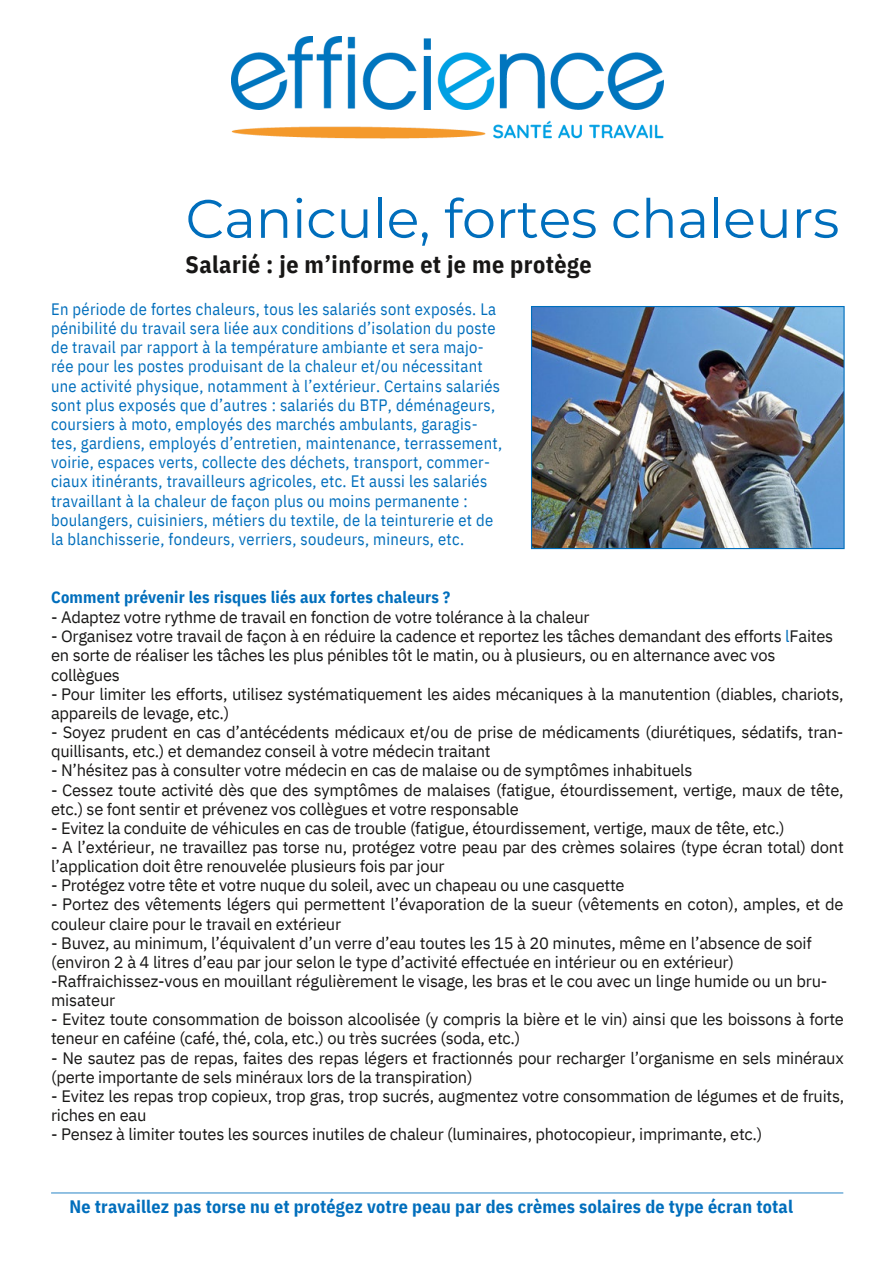
<style>
.page{position:relative;width:894px;height:1264px;background:#fff}
.page>*{position:absolute;margin:0;border:0;box-sizing:border-box;transform-origin:0 0}
.t1{font:54px "Montserrat";letter-spacing:-.005em;color:#006ebc}
.t2{font:700 24px "IBM Plex Sans Cond";letter-spacing:.02em;color:#171615}
.t3{font:700 18px "IBM Plex Sans Cond";letter-spacing:.01em;color:#006ebc}
.t4{font:16.5px/19.2px "IBM Plex Sans";letter-spacing:-.015em;color:#171615}
.t5{font:16.5px/19.2px "IBM Plex Sans Cond";letter-spacing:.02em;color:#006ebc}
.t6{font:700 16.5px "IBM Plex Sans Cond";letter-spacing:.015em;color:#006ebc}
.s1{color:#006ebc}
</style>
<div class="page">
<hr style="left:51px;top:1192px;width:792px;height:1px;background:#006ebc">
<img style="left:533px;top:308px;width:309px;height:239px">
<div style="left:531px;top:306px;width:313px;height:243px;border:1px solid #006ebc"></div>
<img style="left:231px;top:36px;width:432px;height:103px">
<p class="t1" style="left:185px;top:185px;width:655px">Canicule, fortes chaleurs</p>
<p class="t2" style="left:185px;top:248px;width:407px">Salarié : je m’informe et je me protège</p>
<p class="t5" style="left:51px;top:299px;width:452px">En période de fortes chaleurs, tous les salariés sont exposés. La pénibilité du travail sera liée aux conditions d’isolation du poste de travail par rapport à la température ambiante et sera majo&shy;rée pour les postes produisant de la chaleur et/ou nécessitant une activité physique, notamment à l’extérieur. Certains salariés sont plus exposés que d’autres : salariés du BTP, déménageurs, coursiers à moto, employés des marchés ambulants, garagis&shy;tes, gardiens, employés d’entretien, maintenance, terrassement, voirie, espaces verts, collecte des déchets, transport, commer&shy;ciaux itinérants, travailleurs agricoles, etc. Et aussi les salariés travaillant à la chaleur de façon plus ou moins permanente : boulangers, cuisiniers, métiers du textile, de la teinturerie et de la blanchisserie, fondeurs, verriers, soudeurs, mineurs, etc.</p>
<p class="t6" style="left:51px;top:586px;width:400px">Comment prévenir les risques liés aux fortes chaleurs ?</p>
<p class="t4" style="left:51px;top:607px;width:540px">- Adaptez votre rythme de travail en fonction de votre tolérance à la chaleur</p>
<p class="t4" style="left:51px;top:626px;width:783px">- Organisez votre travail de façon à en réduire la cadence et reportez les tâches demandant des efforts <span class="s1">l</span>Faites en sorte de réaliser les tâches les plus pénibles tôt le matin, ou à plusieurs, ou en alternance avec vos collègues</p>
<p class="t4" style="left:51px;top:684px;width:793px">- Pour limiter les efforts, utilisez systématiquement les aides mécaniques à la manutention (diables, chariots, appareils de levage, etc.)</p>
<p class="t4" style="left:51px;top:722px;width:793px">- Soyez prudent en cas d’antécédents médicaux et/ou de prise de médicaments (diurétiques, sédatifs, tran&shy;quillisants, etc.) et demandez conseil à votre médecin traitant</p>
<p class="t4" style="left:51px;top:760px;width:642px">- N’hésitez pas à consulter votre médecin en cas de malaise ou de symptômes inhabituels</p>
<p class="t4" style="left:51px;top:779px;width:793px">- Cessez toute activité dès que des symptômes de malaises (fatigue, étourdissement, vertige, maux de tête, etc.) se font sentir et prévenez vos collègues et votre responsable</p>
<p class="t4" style="left:51px;top:818px;width:735px">- Evitez la conduite de véhicules en cas de trouble (fatigue, étourdissement, vertige, maux de tête, etc.)</p>
<p class="t4" style="left:51px;top:837px;width:794px">- A l’extérieur, ne travaillez pas torse nu, protégez votre peau par des crèmes solaires (type écran total) dont l’application doit être renouvelée plusieurs fois par jour</p>
<p class="t4" style="left:51px;top:875px;width:575px">- Protégez votre tête et votre nuque du soleil, avec un chapeau ou une casquette</p>
<p class="t4" style="left:51px;top:894px;width:793px">- Portez des vêtements légers qui permettent l’évaporation de la sueur (vêtements en coton), amples, et de couleur claire pour le travail en extérieur</p>
<p class="t4" style="left:51px;top:932px;width:762px">- Buvez, au minimum, l’équivalent d’un verre d’eau toutes les 15 à 20 minutes, même en l’absence de soif (environ 2 à 4 litres d’eau par jour selon le type d’activité effectuée en intérieur ou en extérieur)</p>
<p class="t4" style="left:51px;top:971px;width:777px">-Raffraichissez-vous en mouillant régulièrement le visage, les bras et le cou avec un linge humide ou un bru&shy;misateur</p>
<p class="t4" style="left:51px;top:1009px;width:794px">- Evitez toute consommation de boisson alcoolisée (y compris la bière et le vin) ainsi que les boissons à forte teneur en caféine (café, thé, cola, etc.) ou très sucrées (soda, etc.)</p>
<p class="t4" style="left:51px;top:1047px;width:794px">- Ne sautez pas de repas, faites des repas légers et fractionnés pour recharger l’organisme en sels minéraux (perte importante de sels minéraux lors de la transpiration)</p>
<p class="t4" style="left:51px;top:1086px;width:794px">- Evitez les repas trop copieux, trop gras, trop sucrés, augmentez votre consommation de légumes et de fruits, riches en eau</p>
<p class="t4" style="left:51px;top:1124px;width:712px">- Pensez à limiter toutes les sources inutiles de chaleur (luminaires, photocopieur, imprimante, etc.)</p>
<p class="t3" style="left:69px;top:1194px;width:725px">Ne travaillez pas torse nu et protégez votre peau par des crèmes solaires de type écran total</p>
</div>
